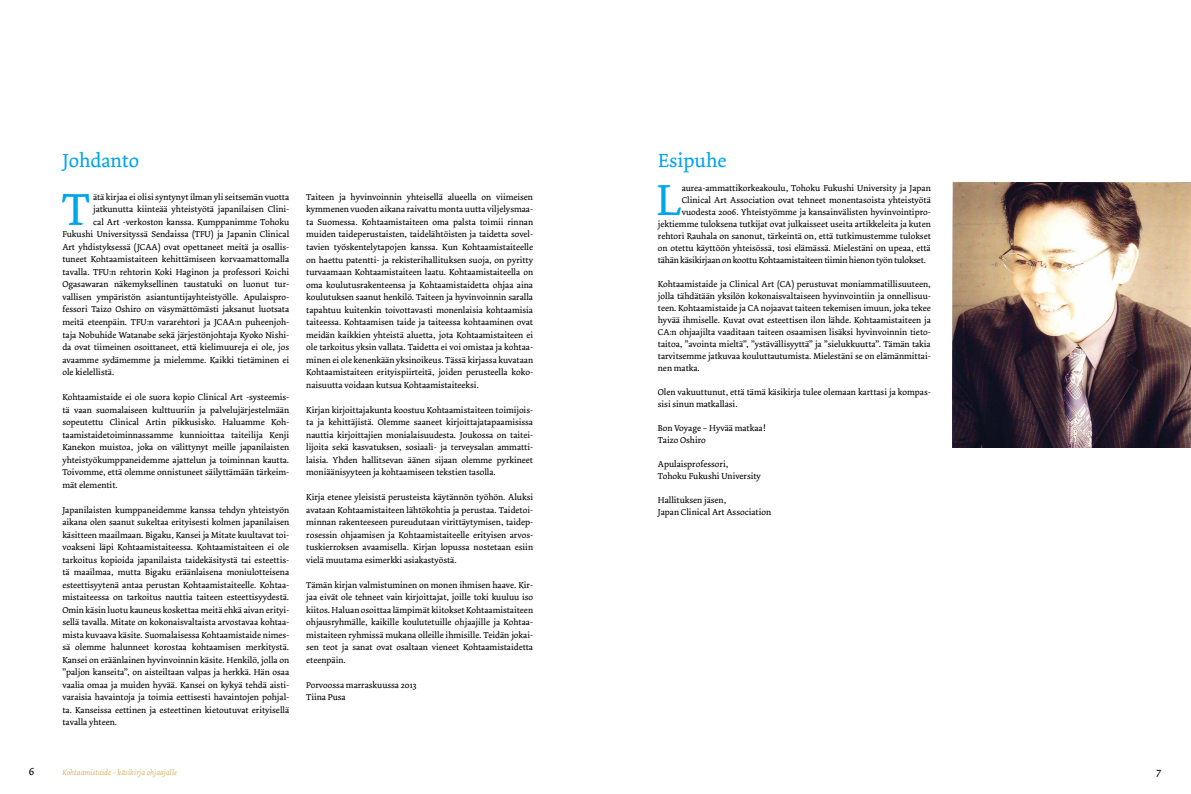
<style>
.page{position:relative;width:1191px;height:794px;background:#fff}
.page>*{position:absolute;margin:0;border:0;box-sizing:border-box;transform-origin:0 0}
.t1{font:47.3px "Dolly";color:#00a6eb}
.t2{font:45.8px "Dolly";color:#00a6eb}
.t3{font:20px "Dolly";color:#00a6eb}
.t4{font:11px "Dolly";color:#000}
.t5{font:9px/12.5px "Dolly";color:#000;text-align:justify}
.t6{font:9px "Dolly";letter-spacing:-.02em;color:#000}
.t7{font:italic 8px "Dolly";color:#d6b96f}
</style>
<div class="page">
<img style="left:952px;top:182px;width:239px;height:265px">
<h3 class="t3" style="left:62px;top:148px;width:78px">Johdanto</h3>
<h1 class="t1" style="left:62px;top:181px;width:29px">T</h1>
<p class="t5" style="left:93px;top:191px;width:198px">ätä kirjaa ei olisi syntynyt ilman yli seitsemän vuotta</p>
<p class="t5" style="left:93px;top:203px;width:198px">jatkunutta kiinteää yhteistyötä japanilaisen Clini-</p>
<p class="t5" style="left:93px;top:216px;width:198px">cal Art -verkoston kanssa. Kumppanimme Tohoku</p>
<p class="t5" style="left:62px;top:228px;width:228px">Fukushi Universityssä Sendaissa (TFU) ja Japanin Clinical</p>
<p class="t5" style="left:62px;top:241px;width:228px">Art yhdistyksessä (JCAA) ovat opettaneet meitä ja osallis-</p>
<p class="t5" style="left:62px;top:253px;width:228px">tuneet Kohtaamistaiteen kehittämiseen korvaamattomalla</p>
<p class="t5" style="left:62px;top:266px;width:228px">tavalla. TFU:n rehtorin Koki Haginon ja professori Koichi</p>
<p class="t5" style="left:62px;top:278px;width:228px">Ogasawaran näkemyksellinen taustatuki on luonut tur-</p>
<p class="t5" style="left:62px;top:291px;width:228px">vallisen ympäristön asiantuntijayhteistyölle. Apulaispro-</p>
<p class="t5" style="left:62px;top:303px;width:228px">fessori Taizo Oshiro on väsymättömästi jaksanut luotsata</p>
<p class="t5" style="left:62px;top:316px;width:228px">meitä eteenpäin. TFU:n vararehtori ja JCAA:n puheenjoh-</p>
<p class="t5" style="left:62px;top:328px;width:228px">taja Nobuhide Watanabe sekä järjestönjohtaja Kyoko Nishi-</p>
<p class="t5" style="left:62px;top:341px;width:228px">da ovat tiimeinen osoittaneet, että kielimuureja ei ole, jos</p>
<p class="t5" style="left:62px;top:353px;width:228px">avaamme sydämemme ja mielemme. Kaikki tietäminen ei</p>
<p class="t5" style="left:62px;top:366px;width:53px">ole kielellistä.</p>
<p class="t5" style="left:62px;top:391px;width:228px">Kohtaamistaide ei ole suora kopio Clinical Art -systeemis&shy;tä vaan suomalaiseen kulttuuriin ja palvelujärjestelmään sopeutettu Clinical Artin pikkusisko. Haluamme Koh&shy;taamistaidetoiminnassamme kunnioittaa taiteilija Kenji Kanekon muistoa, joka on välittynyt meille japanilaisten yhteistyökumppaneidemme ajattelun ja toiminnan kautta.<br>Toivomme, että olemme onnistuneet säilyttämään tärkeim&shy;mät elementit.</p>
<p class="t5" style="left:62px;top:503px;width:228px">Japanilaisten kumppaneidemme kanssa tehdyn yhteistyön aikana olen saanut sukeltaa erityisesti kolmen japanilaisen käsitteen maailmaan. Bigaku, Kansei ja Mitate kuultavat toi&shy;voakseni läpi Kohtaamistaiteessa. Kohtaamistaiteen ei ole tarkoitus kopioida japanilaista taidekäsitystä tai esteettis&shy;tä maailmaa, mutta Bigaku eräänlaisena moniulotteisena esteettisyytenä antaa perustan Kohtaamistaiteelle. Kohtaa&shy;mistaiteessa on tarkoitus nauttia taiteen esteettisyydestä.<br>Omin käsin luotu kauneus koskettaa meitä ehkä aivan erityi&shy;sellä tavalla. Mitate on kokonaisvaltaista arvostavaa kohtaa&shy;mista kuvaava käsite. Suomalaisessa Kohtaamistaide nimes&shy;sä olemme halunneet korostaa kohtaamisen merkitystä.<br>Kansei on eräänlainen hyvinvoinnin käsite. Henkilö, jolla on ”paljon kanseita”, on aisteiltaan valpas ja herkkä. Hän osaa vaalia omaa ja muiden hyvää. Kansei on kykyä tehdä aisti&shy;varaisia havaintoja ja toimia eettisesti havaintojen pohjal&shy;ta. Kanseissa eettinen ja esteettinen kietoutuvat erityisellä tavalla yhteen.</p>
<p class="t5" style="left:306px;top:191px;width:228px">Taiteen ja hyvinvoinnin yhteisellä alueella on viimeisen kymmenen vuoden aikana raivattu monta uutta viljelysmaa&shy;ta Suomessa. Kohtaamistaiteen oma palsta toimii rinnan muiden taideperustaisten, taidelähtöisten ja taidetta sovel&shy;tavien työskentelytapojen kanssa. Kun Kohtaamistaiteelle on haettu patentti- ja rekisterihallituksen suoja, on pyritty turvaamaan Kohtaamistaiteen laatu. Kohtaamistaiteella on oma koulutusrakenteensa ja Kohtaamistaidetta ohjaa aina koulutuksen saanut henkilö. Taiteen ja hyvinvoinnin saralla tapahtuu kuitenkin toivottavasti monenlaisia kohtaamisia taiteessa. Kohtaamisen taide ja taiteessa kohtaaminen ovat meidän kaikkien yhteistä aluetta, jota Kohtaamistaiteen ei ole tarkoitus yksin vallata. Taidetta ei voi omistaa ja kohtaa&shy;minen ei ole kenenkään yksinoikeus. Tässä kirjassa kuvataan Kohtaamistaiteen erityispiirteitä, joiden perusteella koko&shy;naisuutta voidaan kutsua Kohtaamistaiteeksi.</p>
<p class="t5" style="left:306px;top:403px;width:228px">Kirjan kirjoittajakunta koostuu Kohtaamistaiteen toimijois&shy;ta ja kehittäjistä. Olemme saaneet kirjoittajatapaamisissa nauttia kirjoittajien monialaisuudesta. Joukossa on taitei&shy;lijoita sekä kasvatuksen, sosiaali- ja terveysalan ammatti&shy;laisia. Yhden hallitsevan äänen sijaan olemme pyrkineet moniäänisyyteen ja kohtaamiseen tekstien tasolla.</p>
<p class="t5" style="left:306px;top:491px;width:228px">Kirja etenee yleisistä perusteista käytännön työhön. Aluksi avataan Kohtaamistaiteen lähtökohtia ja perustaa. Taidetoi&shy;minnan rakenteeseen pureudutaan virittäytymisen, taidep&shy;rosessin ohjaamisen ja Kohtaamistaiteelle erityisen arvos&shy;tuskierroksen avaamisella. Kirjan lopussa nostetaan esiin vielä muutama esimerkki asiakastyöstä.</p>
<p class="t5" style="left:306px;top:578px;width:228px">Tämän kirjan valmistuminen on monen ihmisen haave. Kir&shy;jaa eivät ole tehneet vain kirjoittajat, joille toki kuuluu iso kiitos. Haluan osoittaa lämpimät kiitokset Kohtaamistaiteen ohjausryhmälle, kaikille koulutetuille ohjaajille ja Kohtaa&shy;mistaiteen ryhmissä mukana olleille ihmisille. Teidän jokai&shy;sen teot ja sanat ovat osaltaan vieneet Kohtaamistaidetta eteenpäin.</p>
<p class="t5" style="left:306px;top:678px;width:112px">Porvoossa marraskuussa 2013<br>Tiina Pusa</p>
<h3 class="t3" style="left:658px;top:148px;width:69px">Esipuhe</h3>
<h2 class="t2" style="left:656px;top:173px;width:27px">L</h2>
<p class="t5" style="left:682px;top:182px;width:250px">aurea-ammattikorkeakoulu, Tohoku Fukushi University ja Japan</p>
<p class="t5" style="left:682px;top:194px;width:250px">Clinical Art Association ovat tehneet monentasoista yhteistyötä</p>
<p class="t5" style="left:682px;top:206px;width:250px">vuodesta 2006. Yhteistyömme ja kansainvälisten hyvinvointipro-</p>
<p class="t5" style="left:658px;top:218px;width:274px">jektiemme tuloksena tutkijat ovat julkaisseet useita artikkeleita ja kuten</p>
<p class="t5" style="left:658px;top:230px;width:274px">rehtori Rauhala on sanonut, tärkeintä on, että tutkimustemme tulokset</p>
<p class="t5" style="left:658px;top:242px;width:274px">on otettu käyttöön yhteisössä, tosi elämässä. Mielestäni on upeaa, että</p>
<p class="t6" style="left:658px;top:255px;width:270px">tähän käsikirjaan on koottu Kohtaamistaiteen tiimin hienon työn tulokset.</p>
<p class="t5" style="left:658px;top:278px;width:274px;line-height:12px">Kohtaamistaide ja Clinical Art (CA) perustuvat moniammatillisuuteen, jolla tähdätään yksilön kokonaisvaltaiseen hyvinvointiin ja onnellisuu&shy;teen. Kohtaamistaide ja CA nojaavat taiteen tekemisen imuun, joka tekee hyvää ihmiselle. Kuvat ovat esteettisen ilon lähde. Kohtaamistaiteen ja CA:n ohjaajilta vaaditaan taiteen osaamisen lisäksi hyvinvoinnin tieto&shy;taitoa, ”avointa mieltä”, ”ystävällisyyttä” ja ”sielukkuutta”. Tämän takia tarvitsemme jatkuvaa kouluttautumista. Mielestäni se on elämänmittai&shy;nen matka.</p>
<p class="t5" style="left:658px;top:386px;width:274px;line-height:12px">Olen vakuuttunut, että tämä käsikirja tulee olemaan karttasi ja kompas&shy;sisi sinun matkallasi.</p>
<p class="t5" style="left:658px;top:422px;width:109px;line-height:12px">Bon Voyage – Hyvää matkaa!<br>Taizo Oshiro</p>
<p class="t5" style="left:658px;top:458px;width:105px;line-height:12px">Apulaisprofessori,<br>Tohoku Fukushi University</p>
<p class="t5" style="left:658px;top:494px;width:115px;line-height:12px">Hallituksen jäsen,<br>Japan Clinical Art Association</p>
<p class="t4" style="left:29px;top:765px;width:7px">6</p>
<p class="t7" style="left:62px;top:767px;width:116px">Kohtaamistaide – käsikirja ohjaajalle</p>
<p class="t4" style="left:1156px;top:765px;width:6px">7</p>
</div>
